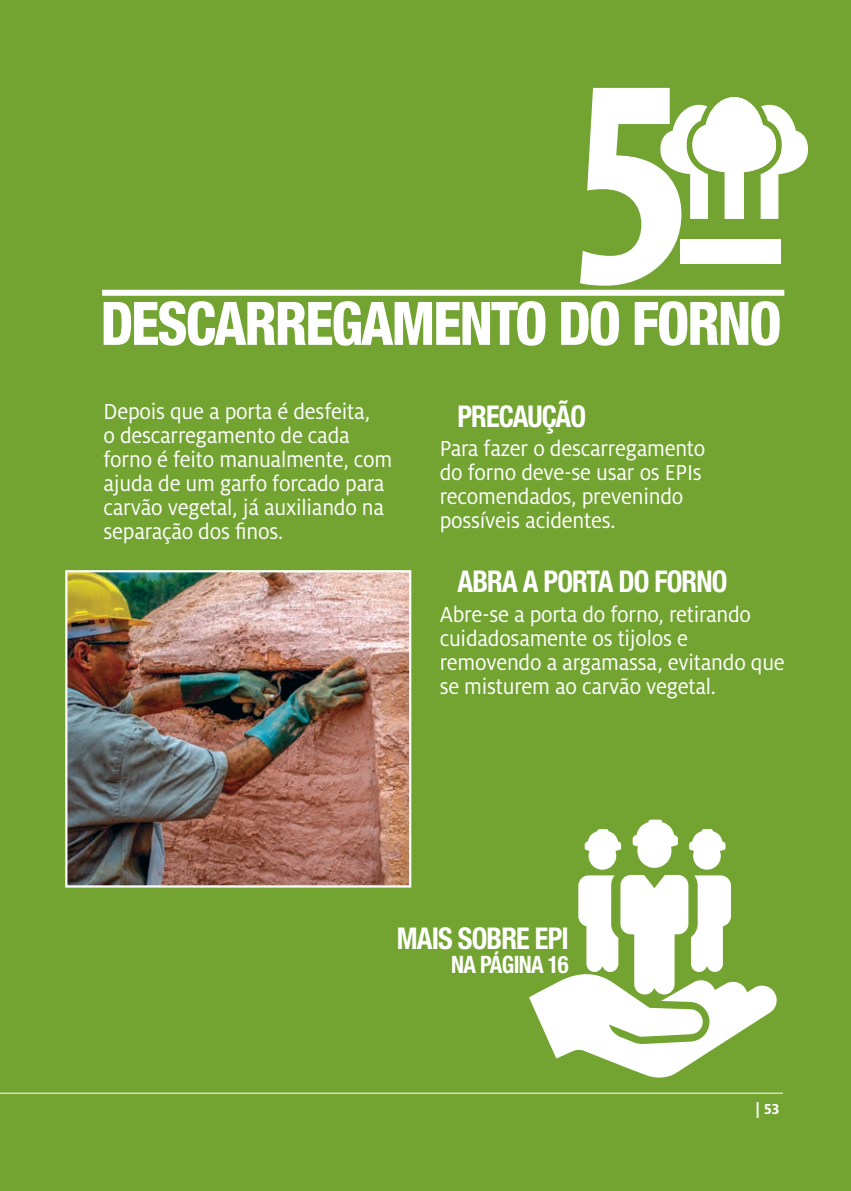
<style>
.page{position:relative;width:851px;height:1191px;background:#fff}
.page>*{position:absolute;margin:0;border:0;box-sizing:border-box;transform-origin:0 0}
.t1{font:800 condensed 60px "Helvetica Neue LT Std";letter-spacing:-.035em;color:#fff;scale:.94 1}
.t2{font:700 condensed 30px "Helvetica Neue LT Std";letter-spacing:-.03em;color:#fff;scale:.94 1}
.t3{font:24px/24px "Milo Pro";letter-spacing:-.01em;color:#fff;scale:.95 1}
.t4{font:700 condensed 24px "Helvetica Neue LT Std";letter-spacing:-.03em;color:#fff;scale:.94 1}
.t5{font:700 16px "Milo Pro";color:#fff}
</style>
<div class="page">
<div style="left:0;top:0;width:850px;height:1191px;background:#73a432"></div>
<img style="left:68px;top:573px;width:340px;height:311px">
<div style="left:65px;top:570px;width:346px;height:317px;border:2px solid #fff"></div>
<hr style="left:0;top:1092px;width:782px;height:1px;background:#fff">
<div style="left:693px;top:842px;width:27px;height:27px;background:#fff;border-radius:50%"></div>
<div style="left:588px;top:842px;width:28px;height:27px;background:#fff;border-radius:50%"></div>
<svg style="left:529px;top:875px;width:248px;height:202px"></svg>
<div style="left:637px;top:833px;width:34px;height:35px;background:#fff;border-radius:50%"></div>
<svg style="left:632px;top:819px;width:46px;height:32px"></svg>
<svg style="left:689px;top:829px;width:36px;height:26px"></svg>
<svg style="left:584px;top:829px;width:37px;height:26px"></svg>
<svg style="left:580px;top:88px;width:229px;height:198px"></svg>
<div style="left:102px;top:290px;width:682px;height:6px;background:#fff"></div>
<h1 class="t1" style="left:101px;top:286px;width:725px">DESCARREGAMENTO DO FORNO</h1>
<p class="t3" style="left:103px;top:399px;width:305px">Depois que a porta é desfeita,<br>o descarregamento de cada forno é feito manualmente, com ajuda de um garfo forcado para carvão vegetal, já auxiliando na separação dos finos.</p>
<p class="t2" style="left:457px;top:398px;width:138px">PRECAUÇÃO</p>
<p class="t3" style="left:439px;top:437px;width:281px">Para fazer o descarregamento do forno deve-se usar os EPIs recomendados, prevenindo possíveis acidentes.</p>
<p class="t2" style="left:457px;top:563px;width:289px">ABRA A PORTA DO FORNO</p>
<p class="t3" style="left:439px;top:602px;width:365px">Abre-se a porta do forno, retirando cuidadosamente os tijolos e removendo a argamassa, evitando que se misturem ao carvão vegetal.</p>
<p class="t2" style="left:397px;top:920px;width:184px">MAIS SOBRE EPI</p>
<p class="t4" style="left:451px;top:949px;width:126px">NA PÁGINA 16</p>
<p class="t5" style="left:755px;top:1100px;width:25px">| 53</p>
</div>
